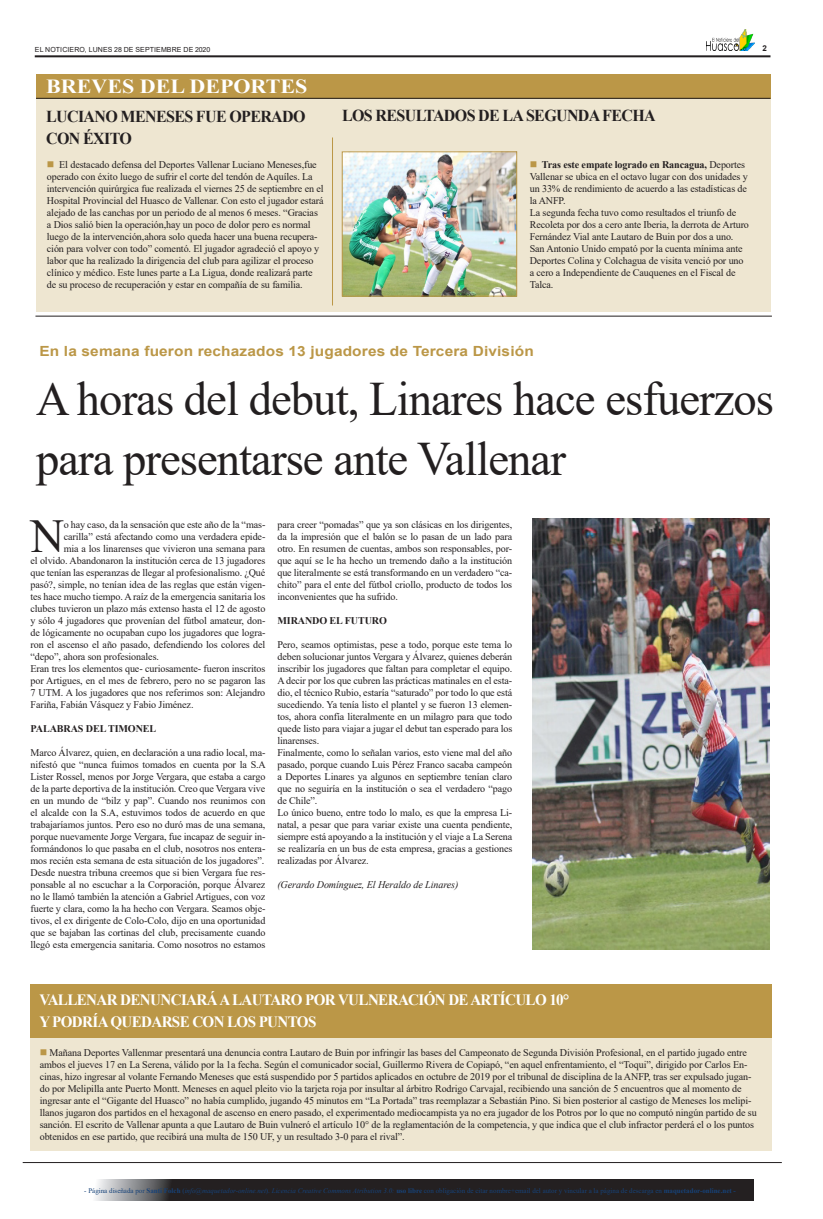
<style>
.page{position:relative;width:823px;height:1219px;background:#fff}
.page>*{position:absolute;margin:0;border:0;box-sizing:border-box;transform-origin:0 0}
.t1{font:48px/60px "Times New Roman";letter-spacing:-.02em;color:#231f20}
.Párrafo_tras_ladillo{font:47.2px "Times New Roman";color:#231f20}
.t2{font:700 20px "Times New Roman";color:#fff;scale:1.1 1}
.t3{font:700 16.7px/22px "Times New Roman";letter-spacing:-.04em;color:#231f20;scale:.96 1}
.t4{font:700 15.7px "Times New Roman";letter-spacing:-.04em;color:#fff;scale:.96 1}
.Entradilla{font:700 14px "Arial";letter-spacing:.01em;color:#bb9747;scale:1.1 1}
.Párrafo_tras_ladillo-2{font:10.2px/12px "Times New Roman";letter-spacing:-.01em;color:#231f20;text-align:justify}
.Párrafo_tras_ladillo-3{font:italic 10.2px "Times New Roman";letter-spacing:-.01em;color:#231f20}
.Párrafo_tras_ladillo-4{font:700 10.2px "Times New Roman";letter-spacing:-.01em;color:#231f20}
.t5{font:700 8px "Arial";color:#231f20}
.t6{font:7px "Times New Roman";color:#164279}
.t7{font:7px "Arial";letter-spacing:.015em;color:#231f20}
.s1{color:#bb9747}
.s2{font-weight:700}
.s3{font-style:italic}
</style>
<div class="page">
<div style="left:36px;top:99px;width:734px;height:213px;background:#eee6d1"></div>
<div style="left:36px;top:75px;width:734px;height:24px;background:#bb9747"></div>
<hr style="left:332px;top:137px;width:1px;height:168px;background:#bb9747">
<img style="left:344px;top:154px;width:170px;height:140px">
<div style="left:342px;top:152px;width:174px;height:144px;border:1px solid #bb9747"></div>
<hr style="left:35px;top:55px;width:735px;height:2px;background:#231f20">
<hr style="left:36px;top:98px;width:734px;height:1px;background:#231f20">
<img style="left:706px;top:29px;width:48px;height:22px">
<hr style="left:35px;top:316px;width:736px;height:1px;background:#231f20">
<svg style="left:95px;top:1180px;width:658px;height:21px;background:#302d2e"></svg>
<hr style="left:23px;top:1162px;width:758px;height:1px;background:#231f20">
<div style="left:30px;top:1037px;width:741px;height:114px;background:#eee6d1"></div>
<div style="left:30px;top:984px;width:741px;height:53px;background:#bb9747"></div>
<img style="left:532px;top:518px;width:237px;height:432px">
<p class="t7" style="left:35px;top:45px;width:177px">EL NOTICIERO, LUNES 28 DE SEPTIEMBRE DE 2020</p>
<p class="t5" style="left:762px;top:43px;width:6px">2</p>
<p class="t2" style="left:46px;top:72px;width:239px">BREVES DEL DEPORTES</p>
<p class="t3" style="left:46px;top:105px;width:271px">LUCIANO MENESES FUE OPERADO<br>CON ÉXITO</p>
<p class="Párrafo_tras_ladillo-2" style="left:47px;top:158px;width:278px;text-align:left"><span class="s1">■</span> El destacado defensa del Deportes Vallenar Luciano Meneses,fue operado con éxito luego de sufrir el corte del tendón de Aquíles. La intervención quirúrgica fue realizada el viernes 25 de septiembre en el Hospital Provincial del Huasco de Vallenar. Con esto el jugador estará alejado de las canchas por un periodo de al menos 6 meses. “Gracias a Dios salió bien la operación,hay un poco de dolor pero es normal luego de la intervención,ahora solo queda hacer una buena recupera&shy;ción para volver con todo” comentó. El jugador agradeció el apoyo y labor que ha realizado la dirigencia del club para agilizar el proceso clínico y médico. Este lunes parte a La Ligua, donde realizará parte de su proceso de recuperación y estar en compañía de su familia.</p>
<p class="t3" style="left:342px;top:104px;width:328px">LOS RESULTADOS DE LA SEGUNDA FECHA</p>
<p class="Párrafo_tras_ladillo-2" style="left:529px;top:158px;width:219px;text-align:left"><span class="s1">■</span> <span class="s2">Tras este empate logrado en Rancagua,</span> Deportes Vallenar se ubica en el octavo lugar con dos unidades y un 33% de rendimiento de acuerdo a las estadísticas de la ANFP.</p>
<p class="Párrafo_tras_ladillo-2" style="left:529px;top:206px;width:220px;text-align:left">La segunda fecha tuvo como resultados el triunfo de Recoleta por dos a cero ante Iberia, la derrota de Arturo Fernández Vial ante Lautaro de Buin por dos a uno.<br>San Antonio Unido empató por la cuenta mínima ante Deportes Colina y Colchagua de visita venció por uno a cero a Independiente de Cauquenes en el Fiscal de Talca.</p>
<p class="Entradilla" style="left:39px;top:341px;width:450px">En la semana fueron rechazados 13 jugadores de Tercera División</p>
<p class="t1" style="left:36px;top:368px;width:739px">A horas del debut, Linares hace esfuerzos para presentarse ante Vallenar</p>
<p class="Párrafo_tras_ladillo" style="left:30px;top:503px;width:35px">N</p>
<p class="Párrafo_tras_ladillo-2" style="left:64px;top:518px;width:203px">o hay caso, da la sensación que este año de la “mas-</p>
<p class="Párrafo_tras_ladillo-2" style="left:64px;top:530px;width:203px">carilla” está afectando como una verdadera epide-</p>
<p class="Párrafo_tras_ladillo-2" style="left:64px;top:542px;width:203px">mia a los linarenses que vivieron una semana para</p>
<p class="Párrafo_tras_ladillo-2" style="left:30px;top:554px;width:236px">el olvido. Abandonaron la institución cerca de 13 jugadores</p>
<p class="Párrafo_tras_ladillo-2" style="left:30px;top:566px;width:236px">que tenían las esperanzas de llegar al profesionalismo. ¿Qué</p>
<p class="Párrafo_tras_ladillo-2" style="left:30px;top:578px;width:236px">pasó?, simple, no tenían idea de las reglas que están vigen-</p>
<p class="Párrafo_tras_ladillo-2" style="left:30px;top:590px;width:236px">tes hace mucho tiempo. A raíz de la emergencia sanitaria los</p>
<p class="Párrafo_tras_ladillo-2" style="left:30px;top:602px;width:236px">clubes tuvieron un plazo más extenso hasta el 12 de agosto</p>
<p class="Párrafo_tras_ladillo-2" style="left:30px;top:614px;width:236px">y sólo 4 jugadores que provenían del fútbol amateur, don-</p>
<p class="Párrafo_tras_ladillo-2" style="left:30px;top:626px;width:236px">de lógicamente no ocupaban cupo los jugadores que logra-</p>
<p class="Párrafo_tras_ladillo-2" style="left:30px;top:638px;width:236px">ron el ascenso el año pasado, defendiendo los colores del</p>
<p class="Párrafo_tras_ladillo-2" style="left:30px;top:650px;width:130px">“depo”, ahora son profesionales.</p>
<p class="Párrafo_tras_ladillo-2" style="left:30px;top:662px;width:236px">Eran tres los elementos que- curiosamente- fueron inscritos por Artigues, en el mes de febrero, pero no se pagaron las 7 UTM. A los jugadores que nos referimos son: Alejandro Fariña, Fabián Vásquez y Fabio Jiménez.</p>
<p class="Párrafo_tras_ladillo-4" style="left:30px;top:721px;width:127px">PALABRAS DEL TIMONEL</p>
<p class="Párrafo_tras_ladillo-2" style="left:30px;top:746px;width:237px">Marco Álvarez, quien, en declaración a una radio local, ma&shy;nifestó que “nunca fuimos tomados en cuenta por la S.A Lister Rossel, menos por Jorge Vergara, que estaba a cargo de la parte deportiva de la institución. Creo que Vergara vive en un mundo de “bilz y pap”. Cuando nos reunimos con el alcalde con la S.A, estuvimos todos de acuerdo en que trabajaríamos juntos. Pero eso no duró mas de una semana, porque nuevamente Jorge Vergara, fue incapaz de seguir in&shy;formándonos lo que pasaba en el club, nosotros nos entera&shy;mos recién esta semana de esta situación de los jugadores”.</p>
<p class="Párrafo_tras_ladillo-2" style="left:30px;top:866px;width:236px">Desde nuestra tribuna creemos que si bien Vergara fue res&shy;ponsable al no escuchar a la Corporación, porque Álvarez no le llamó también la atención a Gabriel Artigues, con voz fuerte y clara, como la ha hecho con Vergara. Seamos obje&shy;tivos, el ex dirigente de Colo-Colo, dijo en una oportunidad que se bajaban las cortinas del club, precisamente cuando llegó esta emergencia sanitaria. Como nosotros no estamos</p>
<p class="Párrafo_tras_ladillo-2" style="left:277px;top:518px;width:236px">para creer “pomadas” que ya son clásicas en los dirigentes, da la impresión que el balón se lo pasan de un lado para otro. En resumen de cuentas, ambos son responsables, por&shy;que aquí se le ha hecho un tremendo daño a la institución que literalmente se está transformando en un verdadero “ca&shy;chito” para el ente del fútbol criollo, producto de todos los inconvenientes que ha sufrido.</p>
<p class="Párrafo_tras_ladillo-4" style="left:277px;top:613px;width:111px">MIRANDO EL FUTURO</p>
<p class="Párrafo_tras_ladillo-2" style="left:277px;top:638px;width:236px">Pero, seamos optimistas, pese a todo, porque este tema lo deben solucionar juntos Vergara y Álvarez, quienes deberán inscribir los jugadores que faltan para completar el equipo.<br>A decir por los que cubren las prácticas matinales en el esta&shy;dio, el técnico Rubio, estaría “saturado” por todo lo que está sucediendo. Ya tenía listo el plantel y se fueron 13 elemen&shy;tos, ahora confía literalmente en un milagro para que todo quede listo para viajar a jugar el debut tan esperado para los linarenses.</p>
<p class="Párrafo_tras_ladillo-2" style="left:277px;top:746px;width:236px">Finalmente, como lo señalan varios, esto viene mal del año pasado, porque cuando Luis Pérez Franco sacaba campeón a Deportes Linares ya algunos en septiembre tenían claro que no seguiría en la institución o sea el verdadero “pago de Chile”.</p>
<p class="Párrafo_tras_ladillo-2" style="left:277px;top:806px;width:236px">Lo único bueno, entre todo lo malo, es que la empresa Li&shy;natal, a pesar que para variar existe una cuenta pendiente, siempre está apoyando a la institución y el viaje a La Serena se realizaría en un bus de esta empresa, gracias a gestiones realizadas por Álvarez.</p>
<p class="Párrafo_tras_ladillo-3" style="left:277px;top:878px;width:182px">(Gerardo Domínguez, El Heraldo de Linares)</p>
<p class="t4" style="left:39px;top:989px;width:553px">VALLENAR DENUNCIARÁ A LAUTARO POR VULNERACIÓN DE ARTÍCULO 10°</p>
<p class="t4" style="left:39px;top:1011px;width:290px">Y PODRÍA QUEDARSE CON LOS PUNTOS</p>
<p class="Párrafo_tras_ladillo-2" style="left:40px;top:1046px;width:718px;text-align:left"><span class="s1">■</span> Mañana Deportes Vallenmar presentará una denuncia contra Lautaro de Buin por infringir las bases del Campeonato de Segunda División Profesional, en el partido jugado entre ambos el jueves 17 en La Serena, válido por la 1a fecha. Según el comunicador social, Guillermo Rivera de Copiapó, “en aquel enfrentamiento, el “Toqui”, dirigido por Carlos En&shy;cinas, hizo ingresar al volante Fernando Meneses que está suspendido por 5 partidos aplicados en octubre de 2019 por el tribunal de disciplina de la ANFP, tras ser expulsado jugan&shy;do por Melipilla ante Puerto Montt. Meneses en aquel pleito vio la tarjeta roja por insultar al árbitro Rodrigo Carvajal, recibiendo una sanción de 5 encuentros que al momento de ingresar ante el “Gigante del Huasco” no había cumplido, jugando 45 minutos em “La Portada” tras reemplazar a Sebastián Pino. Si bien posterior al castigo de Meneses los melipi&shy;llanos jugaron dos partidos en el hexagonal de ascenso en enero pasado, el experimentado mediocampista ya no era jugador de los Potros por lo que no computó ningún partido de su sanción. El escrito de Vallenar apunta a que Lautaro de Buin vulneró el artículo 10° de la reglamentación de la competencia, y que indica que el club infractor perderá el o los puntos obtenidos en ese partido, que recibirá una multa de 150 UF, y un resultado 3-0 para el rival”.</p>
<p class="t6" style="left:84px;top:1186px;width:652px">- Página diseñada por <span class="s2">Santi Folch</span> (<span class="s3">info@maquetador-online.net</span>). <span class="s3">Licencia Creative Commons Atribution 3.0:</span> <span class="s2">uso libre</span> con obligación de citar nombre+email del autor y vincular a la página de descarga en <span class="s2">maquetador-online.net -</span></p>
</div>
